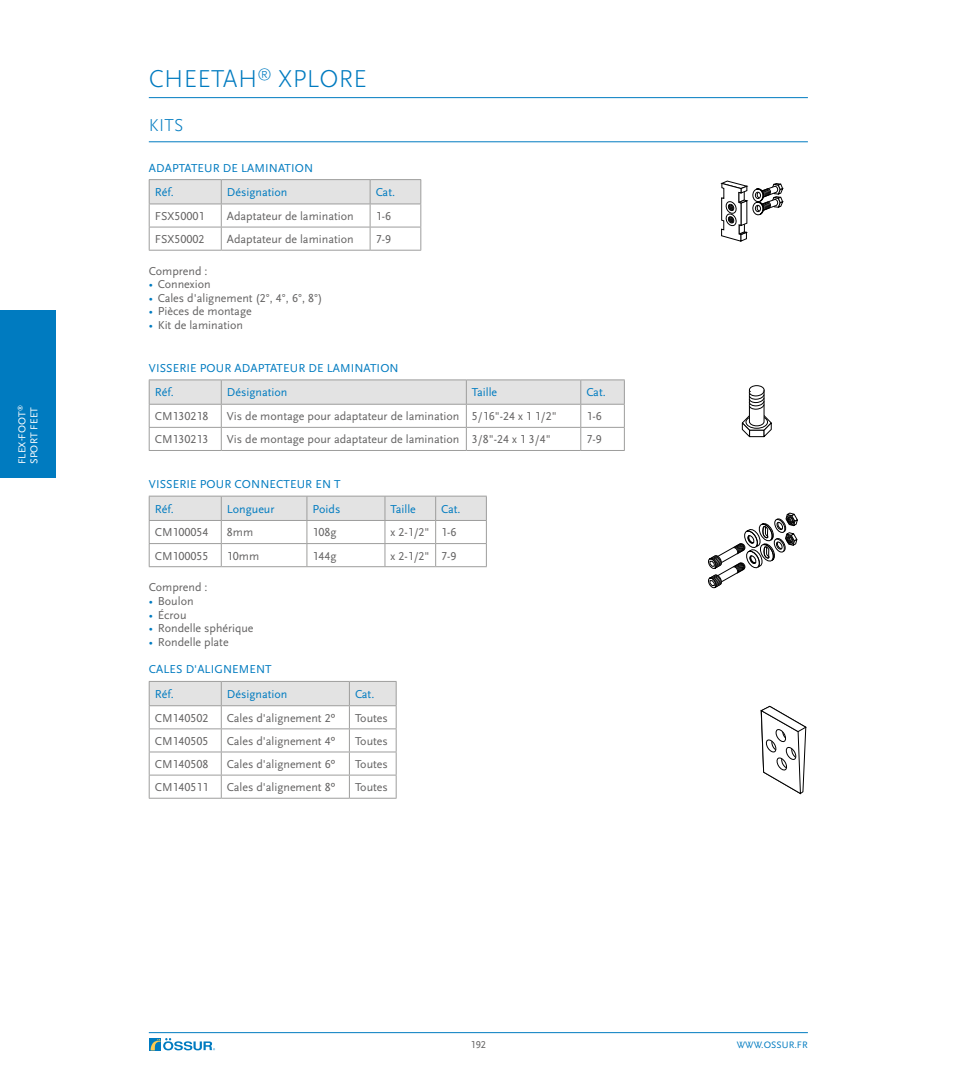
<style>
.page{position:relative;width:978px;height:1085px;background:#fff}
.page>*{position:absolute;margin:0;border:0;box-sizing:border-box;transform-origin:0 0}
.t1{font:300 25.5px "Scala Sans OT";letter-spacing:.01em;color:#007bc0}
.t2{font:300 18px "Scala Sans OT";color:#007bc0}
.t3{font:12px "Scala Sans OT";color:#646363}
.t4{font:12px/24.8px "Scala Sans OT";letter-spacing:.01em;color:#007bc0}
.t5{font:10.5px/12px "Scala Sans OT";letter-spacing:.01em;color:#fff}
.t6{font:10.5px "Scala Sans OT";color:#646363}
.t7{font:9.75px "Scala Sans OT";letter-spacing:.01em;color:#007bc0}
.s1{color:#007bc0}
</style>
<div class="page">
<hr style="left:149px;top:1032px;width:659px;height:1px;background:#007bc0">
<div style="left:149px;top:1037px;width:12px;height:13px;background:#007bc0"></div>
<svg style="left:150px;top:1037px;width:65px;height:13px"></svg>
<div style="left:0;top:311px;width:56px;height:167px;background:#007bc0"></div>
<hr style="left:149px;top:97px;width:659px;height:1px;background:#007bc0">
<hr style="left:149px;top:141px;width:659px;height:1px;background:#007bc0">
<hr style="left:149px;top:250px;width:72px;height:1px;background:#9d9d9c">
<hr style="left:221px;top:250px;width:149px;height:1px;background:#9d9d9c">
<hr style="left:370px;top:250px;width:51px;height:1px;background:#9d9d9c">
<hr style="left:149px;top:179px;width:72px;height:1px;background:#9d9d9c">
<hr style="left:221px;top:179px;width:149px;height:1px;background:#9d9d9c">
<hr style="left:370px;top:179px;width:51px;height:1px;background:#9d9d9c">
<svg style="left:149px;top:180px;width:272px;height:70px"></svg>
<hr style="left:149px;top:450px;width:72px;height:1px;background:#9d9d9c">
<hr style="left:221px;top:450px;width:245px;height:1px;background:#9d9d9c">
<hr style="left:466px;top:450px;width:115px;height:1px;background:#9d9d9c">
<hr style="left:581px;top:450px;width:44px;height:1px;background:#9d9d9c">
<hr style="left:149px;top:379px;width:72px;height:1px;background:#9d9d9c">
<hr style="left:221px;top:379px;width:245px;height:1px;background:#9d9d9c">
<hr style="left:466px;top:379px;width:115px;height:1px;background:#9d9d9c">
<hr style="left:581px;top:379px;width:44px;height:1px;background:#9d9d9c">
<svg style="left:149px;top:380px;width:476px;height:70px"></svg>
<hr style="left:149px;top:495px;width:72px;height:1px;background:#9d9d9c">
<hr style="left:221px;top:495px;width:86px;height:1px;background:#9d9d9c">
<hr style="left:307px;top:495px;width:78px;height:1px;background:#9d9d9c">
<hr style="left:385px;top:495px;width:51px;height:1px;background:#9d9d9c">
<hr style="left:436px;top:495px;width:51px;height:1px;background:#9d9d9c">
<hr style="left:149px;top:566px;width:72px;height:1px;background:#9d9d9c">
<hr style="left:385px;top:566px;width:51px;height:1px;background:#9d9d9c">
<hr style="left:436px;top:566px;width:51px;height:1px;background:#9d9d9c">
<hr style="left:221px;top:566px;width:86px;height:1px;background:#9d9d9c">
<svg style="left:149px;top:496px;width:338px;height:70px"></svg>
<hr style="left:307px;top:566px;width:78px;height:1px;background:#9d9d9c">
<svg style="left:149px;top:681px;width:248px;height:116px"></svg>
<hr style="left:149px;top:797px;width:72px;height:1px;background:#9d9d9c">
<hr style="left:221px;top:797px;width:128px;height:1px;background:#9d9d9c">
<hr style="left:349px;top:797px;width:48px;height:1px;background:#9d9d9c">
<svg style="left:721px;top:181px;width:62px;height:60px"></svg>
<div style="left:749px;top:385px;width:15px;height:9px;border:1px solid #000;border-radius:50%"></div>
<svg style="left:742px;top:389px;width:30px;height:48px"></svg>
<svg style="left:708px;top:512px;width:90px;height:76px"></svg>
<svg style="left:761px;top:705px;width:45px;height:89px"></svg>
<p class="t5" style="left:16px;top:464px;width:61px;rotate:-90deg">FLEX-FOOT<sup>®<br></sup>SPORT FEET</p>
<h1 class="t1" style="left:149px;top:65px;width:219px">CHEETAH<sup>®</sup> XPLORE</h1>
<h2 class="t2" style="left:149px;top:115px;width:36px">KITS</h2>
<p class="t4" style="left:155px;top:155px;width:160px;text-indent:-6px">ADAPTATEUR DE LAMINATION<br>Réf.</p>
<p class="t4" style="left:227px;top:180px;width:62px">Désignation</p>
<p class="t4" style="left:376px;top:180px;width:21px">Cat.</p>
<p class="t3" style="left:155px;top:209px;width:51px">FSX50001</p>
<p class="t3" style="left:227px;top:209px;width:128px">Adaptateur de lamination</p>
<p class="t3" style="left:376px;top:209px;width:17px">1-6</p>
<p class="t3" style="left:155px;top:232px;width:51px">FSX50002</p>
<p class="t3" style="left:227px;top:232px;width:128px">Adaptateur de lamination</p>
<p class="t3" style="left:376px;top:232px;width:17px">7-9</p>
<p class="t3" style="left:149px;top:264px;width:60px">Comprend :</p>
<p class="t3" style="left:149px;top:278px;width:63px"><span class="s1">•</span> Connexion</p>
<p class="t3" style="left:149px;top:291px;width:175px"><span class="s1">•</span> Cales d'alignement (2°, 4°, 6°, 8°)</p>
<p class="t3" style="left:149px;top:305px;width:104px"><span class="s1">•</span> Pièces de montage</p>
<p class="t3" style="left:149px;top:318px;width:96px"><span class="s1">•</span> Kit de lamination</p>
<p class="t4" style="left:155px;top:355px;width:245px;text-indent:-6px">VISSERIE POUR ADAPTATEUR DE LAMINATION<br>Réf.</p>
<p class="t4" style="left:227px;top:380px;width:62px">Désignation</p>
<p class="t4" style="left:472px;top:380px;width:27px">Taille</p>
<p class="t4" style="left:586px;top:380px;width:21px">Cat.</p>
<p class="t3" style="left:155px;top:410px;width:55px">CM130218</p>
<p class="t3" style="left:227px;top:410px;width:331px">Vis de montage pour adaptateur de lamination 5/16"-24 x 1 1/2"</p>
<p class="t3" style="left:586px;top:410px;width:17px">1-6</p>
<p class="t3" style="left:155px;top:433px;width:55px">CM130213</p>
<p class="t3" style="left:227px;top:433px;width:325px">Vis de montage pour adaptateur de lamination 3/8"-24 x 1 3/4"</p>
<p class="t3" style="left:586px;top:433px;width:17px">7-9</p>
<p class="t4" style="left:155px;top:472px;width:187px;text-indent:-6px">VISSERIE POUR CONNECTEUR EN T<br>Réf.</p>
<p class="t4" style="left:227px;top:496px;width:49px">Longueur</p>
<p class="t4" style="left:313px;top:496px;width:29px">Poids</p>
<p class="t4" style="left:391px;top:496px;width:27px">Taille</p>
<p class="t4" style="left:441px;top:496px;width:21px">Cat.</p>
<p class="t3" style="left:155px;top:526px;width:55px">CM100054</p>
<p class="t3" style="left:227px;top:526px;width:28px">8mm</p>
<p class="t3" style="left:313px;top:526px;width:26px">108g</p>
<p class="t3" style="left:391px;top:526px;width:68px">x 2-1/2" 1-6</p>
<p class="t3" style="left:155px;top:549px;width:55px">CM100055</p>
<p class="t3" style="left:227px;top:549px;width:34px">10mm</p>
<p class="t3" style="left:313px;top:549px;width:26px">144g</p>
<p class="t3" style="left:391px;top:549px;width:68px">x 2-1/2" 7-9</p>
<p class="t3" style="left:149px;top:581px;width:60px">Comprend :</p>
<p class="t3" style="left:149px;top:594px;width:46px"><span class="s1">•</span> Boulon</p>
<p class="t3" style="left:149px;top:608px;width:39px"><span class="s1">•</span> Écrou</p>
<p class="t3" style="left:149px;top:621px;width:106px"><span class="s1">•</span> Rondelle sphérique</p>
<p class="t3" style="left:149px;top:635px;width:81px"><span class="s1">•</span> Rondelle plate</p>
<p class="t4" style="left:155px;top:657px;width:118px;text-indent:-6px">CALES D'ALIGNEMENT<br>Réf.</p>
<p class="t4" style="left:227px;top:681px;width:62px">Désignation</p>
<p class="t4" style="left:355px;top:681px;width:21px">Cat.</p>
<p class="t3" style="left:155px;top:711px;width:55px">CM140502</p>
<p class="t3" style="left:227px;top:711px;width:110px">Cales d'alignement 2º</p>
<p class="t3" style="left:355px;top:711px;width:34px">Toutes</p>
<p class="t3" style="left:155px;top:734px;width:55px">CM140505</p>
<p class="t3" style="left:227px;top:734px;width:110px">Cales d'alignement 4º</p>
<p class="t3" style="left:355px;top:734px;width:34px">Toutes</p>
<p class="t3" style="left:155px;top:757px;width:55px">CM140508</p>
<p class="t3" style="left:227px;top:757px;width:110px">Cales d'alignement 6º</p>
<p class="t3" style="left:355px;top:757px;width:34px">Toutes</p>
<p class="t3" style="left:155px;top:780px;width:55px">CM140511</p>
<p class="t3" style="left:227px;top:780px;width:110px">Cales d'alignement 8º</p>
<p class="t3" style="left:355px;top:780px;width:34px">Toutes</p>
<p class="t6" style="left:470px;top:1038px;width:17px">192</p>
<p class="t7" style="left:737px;top:1039px;width:73px">WWW.OSSUR.FR</p>
</div>
